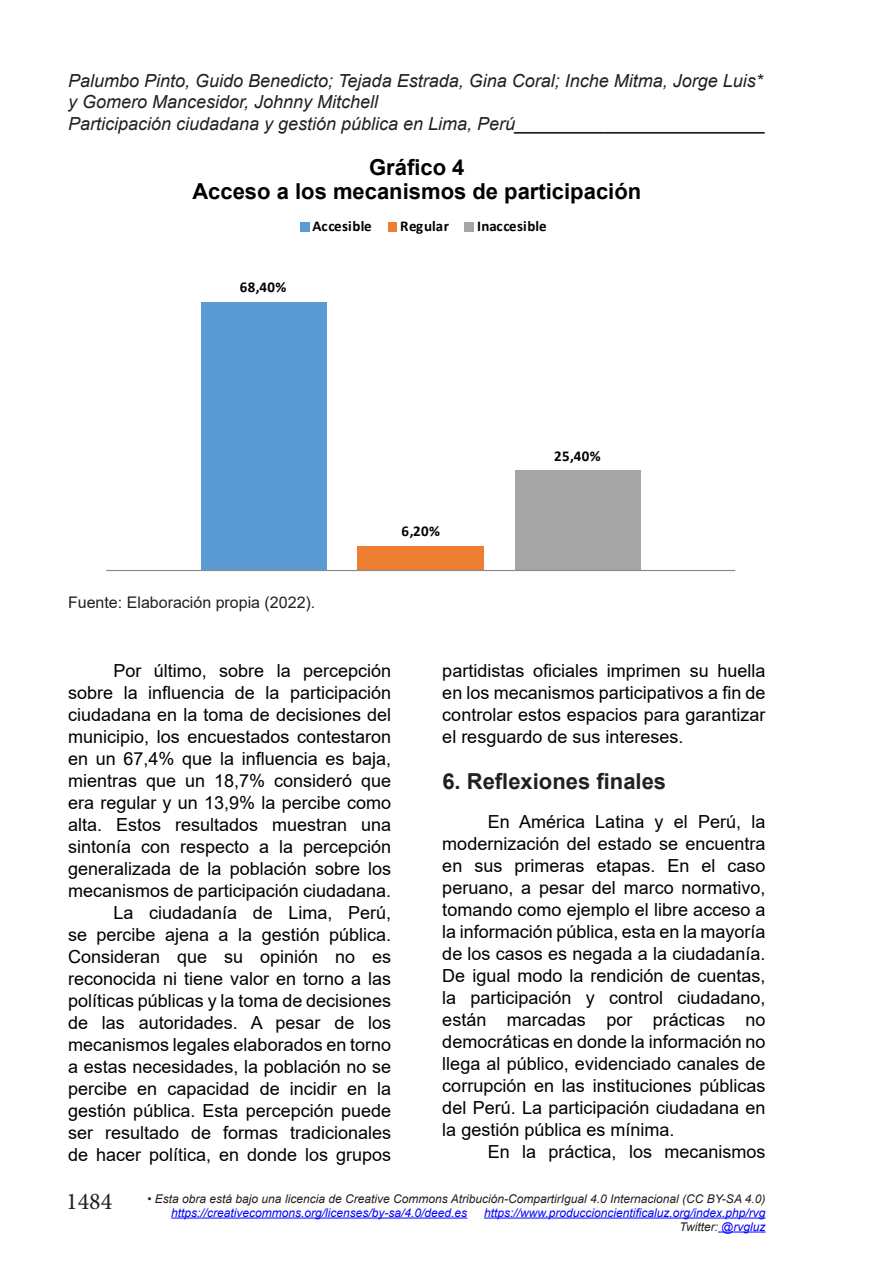
<style>
.page{position:relative;width:879px;height:1276px;background:#fff}
.page>*{position:absolute;margin:0;border:0;box-sizing:border-box;transform-origin:0 0}
.t1{font:24px "Minion Pro";color:#231f20}
.t2{font:700 22px/24px "Arial";color:#000;text-align:center}
.t3{font:700 22px "Arial";color:#231f20}
.t4{font:18px/22px "Arial";color:#000;text-align:justify}
.t5{font:italic 18px/21.6px "Arial";color:#231f20}
.t6{font:16px "Arial";color:#231f20}
.t7{font:700 15px "Calibri";letter-spacing:.03em;color:#000}
.t8{font:700 15px "Calibri";color:#000}
.t9{font:700 15px "Calibri";letter-spacing:.005em;color:#000}
.t10{font:italic 12px/14px "Arial";color:#00f;text-align:right}
.t11{font:italic 12px "Arial";color:#231f20}
.s1{color:#231f20}
</style>
<div class="page">
<hr style="left:171px;top:1217px;width:296px;height:1px;background:#00f">
<hr style="left:484px;top:1217px;width:281px;height:1px;background:#00f">
<hr style="left:718px;top:1231px;width:47px;height:1px;background:#00f">
<div style="left:201px;top:303px;width:125px;height:268px;background:#5b9bd5"></div>
<div style="left:357px;top:547px;width:127px;height:24px;background:#ed7d31"></div>
<div style="left:515px;top:471px;width:125px;height:100px;background:#a5a5a5"></div>
<hr style="left:106px;top:570px;width:629px;height:1px;background:#898989">
<div style="left:300px;top:222px;width:9px;height:9px;background:#5b9bd5"></div>
<div style="left:388px;top:222px;width:8px;height:9px;background:#ed7d31"></div>
<div style="left:464px;top:222px;width:9px;height:9px;background:#a5a5a5"></div>
<p class="t5" style="left:68px;top:70px;width:699px">Palumbo Pinto, Guido Benedicto; Tejada Estrada, Gina Coral; Inche Mitma, Jorge Luis* y Gomero Mancesidor, Johnny Mitchell<br>Participación ciudadana y gestión pública en Lima, Perú_________________________</p>
<p class="t2" style="left:192px;top:155px;width:450px">Gráfico 4<br>Acceso a los mecanismos de participación</p>
<p class="t7" style="left:240px;top:277px;width:48px">68,40%</p>
<p class="t9" style="left:312px;top:216px;width:61px">Accesible</p>
<p class="t7" style="left:400px;top:216px;width:50px">Regular</p>
<p class="t8" style="left:477px;top:216px;width:71px">Inaccesible</p>
<p class="t6" style="left:68px;top:591px;width:249px">Fuente: Elaboración propia (2022).</p>
<p class="t7" style="left:402px;top:520px;width:40px">6,20%</p>
<p class="t7" style="left:554px;top:445px;width:48px">25,40%</p>
<p class="t4" style="left:68px;top:659px;width:325px;text-align:right">Por último, sobre la percepción sobre la influencia de la participación ciudadana en la toma de decisiones del municipio, los encuestados contestaron en un 67,4% que la influencia es baja, mientras que un 18,7% consideró que era regular y un 13,9% la percibe como alta. Estos resultados muestran una sintonía con respecto a la percepción generalizada de la población sobre los mecanismos de participación ciudadana.<br>La ciudadanía de Lima, Perú,<br>se percibe ajena a la gestión pública.<br>Consideran que su opinión no es reconocida ni tiene valor en torno a las políticas públicas y la toma de decisiones de las autoridades. A pesar de los mecanismos legales elaborados en torno a estas necesidades, la población no se percibe en capacidad de incidir en la gestión pública. Esta percepción puede ser resultado de formas tradicionales de hacer política, en donde los grupos</p>
<p class="t4" style="left:442px;top:659px;width:325px">partidistas oficiales imprimen su huella en los mecanismos participativos a fin de controlar estos espacios para garantizar el resguardo de sus intereses.</p>
<p class="t3" style="left:442px;top:766px;width:225px">6. Reflexiones finales</p>
<p class="t4" style="left:442px;top:811px;width:325px;text-indent:45px">En América Latina y el Perú, la modernización del estado se encuentra en sus primeras etapas. En el caso peruano, a pesar del marco normativo, tomando como ejemplo el libre acceso a la información pública, esta en la mayoría de los casos es negada a la ciudadanía.<br>De igual modo la rendición de cuentas, la participación y control ciudadano, están marcadas por prácticas no democráticas en donde la información no llega al público, evidenciado canales de corrupción en las instituciones públicas del Perú. La participación ciudadana en la gestión pública es mínima.</p>
<p class="t4" style="left:488px;top:1141px;width:279px">En la práctica, los mecanismos</p>
<h1 class="t1" style="left:66px;top:1185px;width:48px">1484</h1>
<p class="t11" style="left:147px;top:1190px;width:620px">• Esta obra está bajo una licencia de Creative Commons Atribución-CompartirIgual 4.0 Internacional (CC BY-SA 4.0)</p>
<p class="t10" style="left:171px;top:1205px;width:298px">https://creativecommons.org/licenses/by-sa/4.0/deed.es</p>
<p class="t10" style="left:484px;top:1205px;width:283px">https://www.produccioncientificaluz.org/index.php/rvg<br><span class="s1">Twitter:</span> @rvgluz</p>
</div>
